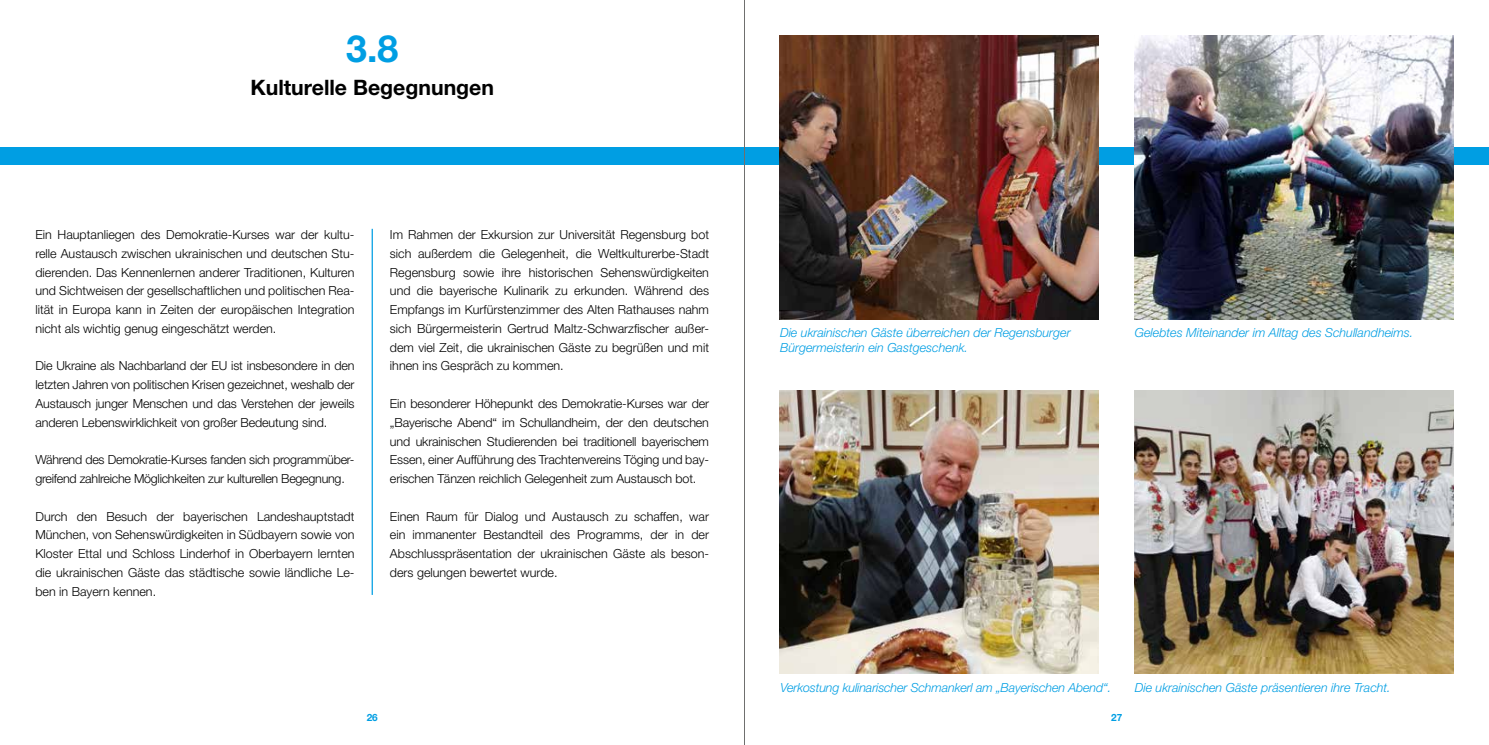
<style>
.page{position:relative;width:1489px;height:745px;background:#fff}
.page>*{position:absolute;margin:0;border:0;box-sizing:border-box;transform-origin:0 0}
.t1{font:700 37.5px "Helvetica Neue LT Std";color:#009ee3}
.t2{font:700 21.25px "Helvetica Neue LT Std";color:#000}
.t3{font:300 12.5px/18.8px "Helvetica Neue LT Std";letter-spacing:-.01em;color:#000;text-align:justify}
.t4{font:italic 300 12.5px/15px "Helvetica Neue LT Std";color:#009ee3}
.t5{font:700 10px "Helvetica Neue LT Std";color:#009ee3}
</style>
<div class="page">
<div style="left:0;top:147px;width:1488px;height:18px;background:#009ee3"></div>
<hr style="left:744px;top:0;width:1px;height:744px;background:#6f6f6e">
<hr style="left:371px;top:229px;width:2px;height:365px;background:#009ee3">
<img style="left:780px;top:35px;width:318px;height:284px">
<img style="left:1134px;top:35px;width:319px;height:284px">
<img style="left:780px;top:390px;width:318px;height:283px">
<img style="left:1134px;top:390px;width:318px;height:283px">
<h1 class="t1" style="left:346px;top:26px;width:54px">3.8</h1>
<h2 class="t2" style="left:250px;top:74px;width:245px">Kulturelle Begegnungen</h2>
<p class="t3" style="left:35px;top:225px;width:320px">Ein Hauptanliegen des Demokratie-Kurses war der kultu&shy;relle Austausch zwischen ukrainischen und deutschen Stu&shy;dierenden. Das Kennenlernen anderer Traditionen, Kulturen und Sichtweisen der gesellschaftlichen und politischen Rea&shy;lität in Europa kann in Zeiten der europäischen Integration nicht als wichtig genug eingeschätzt werden.</p>
<p class="t3" style="left:35px;top:356px;width:320px">Die Ukraine als Nachbarland der EU ist insbesondere in den letzten Jahren von politischen Krisen gezeichnet, weshalb der Austausch junger Menschen und das Verstehen der jeweils anderen Lebenswirklichkeit von großer Bedeutung sind.</p>
<p class="t3" style="left:35px;top:450px;width:320px">Während des Demokratie-Kurses fanden sich programmüber&shy;greifend zahlreiche Möglichkeiten zur kulturellen Begegnung.</p>
<p class="t3" style="left:35px;top:506px;width:320px">Durch den Besuch der bayerischen Landeshauptstadt München, von Sehenswürdigkeiten in Südbayern sowie von Kloster Ettal und Schloss Linderhof in Oberbayern lernten die ukrainischen Gäste das städtische sowie ländliche Le&shy;ben in Bayern kennen.</p>
<p class="t3" style="left:390px;top:225px;width:320px">Im Rahmen der Exkursion zur Universität Regensburg bot sich außerdem die Gelegenheit, die Weltkulturerbe-Stadt Regensburg sowie ihre historischen Sehenswürdigkeiten und die bayerische Kulinarik zu erkunden. Während des Empfangs im Kurfürstenzimmer des Alten Rathauses nahm sich Bürgermeisterin Gertrud Maltz-Schwarzfischer außer&shy;dem viel Zeit, die ukrainischen Gäste zu begrüßen und mit ihnen ins Gespräch zu kommen.</p>
<p class="t3" style="left:390px;top:393px;width:320px">Ein besonderer Höhepunkt des Demokratie-Kurses war der „Bayerische Abend“ im Schullandheim, der den deutschen und ukrainischen Studierenden bei traditionell bayerischem Essen, einer Aufführung des Trachtenvereins Töging und bay&shy;erischen Tänzen reichlich Gelegenheit zum Austausch bot.</p>
<p class="t3" style="left:390px;top:506px;width:320px">Einen Raum für Dialog und Austausch zu schaffen, war ein immanenter Bestandteil des Programms, der in der Abschlusspräsentation der ukrainischen Gäste als beson&shy;ders gelungen bewertet wurde.</p>
<p class="t4" style="left:780px;top:325px;width:292px">Die ukrainischen Gäste überreichen der Regensburger<br>Bürgermeisterin ein Gastgeschenk.</p>
<p class="t4" style="left:1134px;top:325px;width:280px">Gelebtes Miteinander im Alltag des Schullandheims.</p>
<p class="t4" style="left:780px;top:679px;width:332px">Verkostung kulinarischer Schmankerl am „Bayerischen Abend“.</p>
<p class="t4" style="left:1134px;top:679px;width:257px">Die ukrainischen Gäste präsentieren ihre Tracht.</p>
<p class="t5" style="left:366px;top:710px;width:13px">26</p>
<p class="t5" style="left:1111px;top:710px;width:13px">27</p>
</div>
